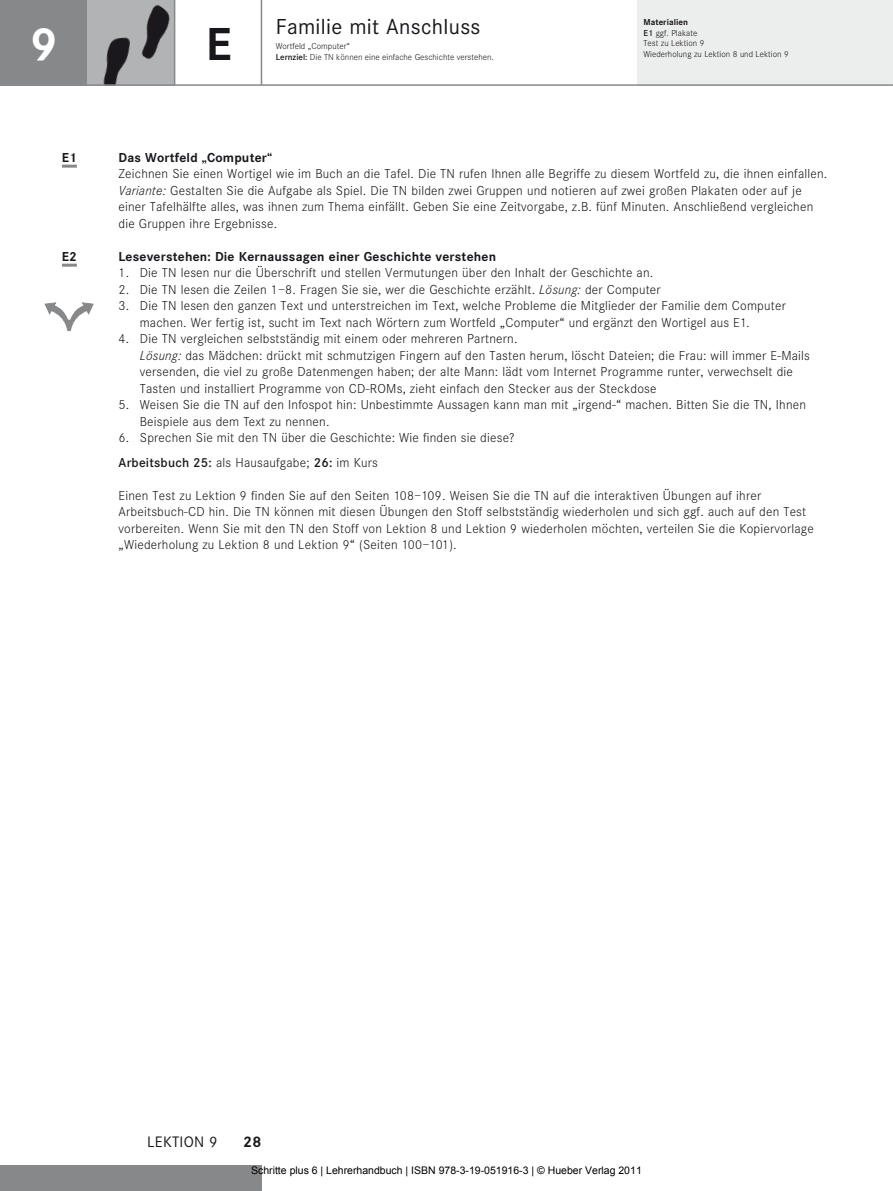
<style>
.page{position:relative;width:893px;height:1191px;background:#fff}
.page>*{position:absolute;margin:0;border:0;box-sizing:border-box;transform-origin:0 0}
.t1{font:700 48px "Corporate S";color:#fff}
.t2{font:700 48px "Corporate S";color:#1a171c}
.t3{font:22.5px "Corporate S";letter-spacing:.015em;color:#1a171c}
.t4{font:15.75px "Corporate S";letter-spacing:.015em;color:#1a171c}
.t5{font:700 15.75px "Corporate S";color:#1a171c}
.t6{font:300 13.5px/16.5px "Corporate S";letter-spacing:.015em;color:#1a171c}
.t7{font:700 13.5px "Corporate S";letter-spacing:.015em;color:#1a171c}
.t8{font:10.5px "Arial";color:#000}
.t9{font:300 9px/10.6px "Corporate S";color:#1a171c}
.s1{font-weight:600}
.s2{font-weight:700}
.s3{font-style:italic}
</style>
<div class="page">
<div style="left:638px;top:0;width:255px;height:85px;background:#eceded"></div>
<div style="left:0;top:0;width:87px;height:85px;background:#87888a"></div>
<hr style="left:261px;top:0;width:1px;height:85px;background:#87888a">
<div style="left:87px;top:0;width:88px;height:85px;background:#b1b3b4"></div>
<img style="left:141px;top:4px;width:29px;height:55px">
<img style="left:103px;top:37px;width:27px;height:47px">
<hr style="left:0;top:84px;width:893px;height:2px;background:#87888a">
<hr style="left:174px;top:0;width:1px;height:85px;background:#87888a">
<div style="left:0;top:1165px;width:261px;height:26px;background:#87888a"></div>
<hr style="left:62px;top:165px;width:15px;height:3px;background:#87888a">
<hr style="left:62px;top:264px;width:15px;height:3px;background:#87888a">
<svg style="left:45px;top:302px;width:48px;height:29px"></svg>
<h1 class="t1" style="left:30px;top:17px;width:29px">9</h1>
<h1 class="t2" style="left:206px;top:17px;width:27px">E</h1>
<h2 class="t3" style="left:276px;top:14px;width:206px">Familie mit Anschluss</h2>
<p class="t9" style="left:276px;top:41px;width:219px">Wortfeld „Computer“<br><span class="s1">Lernziel:</span> Die TN können eine einfache Geschichte verstehen.</p>
<p class="t9" style="left:644px;top:17px;width:147px"><span class="s2">Materialien<br></span><span class="s1">E1</span> ggf. Plakate<br>Test zu Lektion 9<br>Wiederholung zu Lektion 8 und Lektion 9</p>
<p class="t7" style="left:62px;top:149px;width:17px">E1</p>
<p class="t7" style="left:62px;top:248px;width:17px">E2</p>
<p class="t7" style="left:118px;top:149px;width:155px">Das Wortfeld „Computer“</p>
<p class="t6" style="left:118px;top:166px;width:710px">Zeichnen Sie einen Wortigel wie im Buch an die Tafel. Die TN rufen Ihnen alle Begriffe zu diesem Wortfeld zu, die ihnen einfallen.<br><span class="s3">Variante:</span> Gestalten Sie die Aufgabe als Spiel. Die TN bilden zwei Gruppen und notieren auf zwei großen Plakaten oder auf je einer Tafelhälfte alles, was ihnen zum Thema einfällt. Geben Sie eine Zeitvorgabe, z.B. fünf Minuten. Anschließend vergleichen die Gruppen ihre Ergebnisse.</p>
<p class="t7" style="left:118px;top:248px;width:379px">Leseverstehen: Die Kernaussagen einer Geschichte verstehen</p>
<p class="t6" style="left:118px;top:265px;width:536px">1. Die TN lesen nur die Überschrift und stellen Vermutungen über den Inhalt der Geschichte an.</p>
<p class="t6" style="left:118px;top:281px;width:544px">2. Die TN lesen die Zeilen 1–8. Fragen Sie sie, wer die Geschichte erzählt. <span class="s3">Lösung:</span> der Computer</p>
<p class="t6" style="left:140px;top:298px;width:648px;text-indent:-21px">3. Die TN lesen den ganzen Text und unterstreichen im Text, welche Probleme die Mitglieder der Familie dem Computer machen. Wer fertig ist, sucht im Text nach Wörtern zum Wortfeld „Computer“ und ergänzt den Wortigel aus E1.</p>
<p class="t6" style="left:140px;top:331px;width:672px;text-indent:-21px">4. Die TN vergleichen selbstständig mit einem oder mehreren Partnern.<br><span class="s3">Lösung:</span> das Mädchen: drückt mit schmutzigen Fingern auf den Tasten herum, löscht Dateien; die Frau: will immer E-Mails versenden, die viel zu große Datenmengen haben; der alte Mann: lädt vom Internet Programme runter, verwechselt die Tasten und installiert Programme von CD-ROMs, zieht einfach den Stecker aus der Steckdose</p>
<p class="t6" style="left:140px;top:397px;width:668px;text-indent:-21px">5. Weisen Sie die TN auf den Infospot hin: Unbestimmte Aussagen kann man mit „irgend-“ machen. Bitten Sie die TN, Ihnen<br>Beispiele aus dem Text zu nennen.</p>
<p class="t6" style="left:119px;top:425px;width:398px;line-height:24.8px">6. Sprechen Sie mit den TN über die Geschichte: Wie finden sie diese?<br><span class="s1">Arbeitsbuch 25:</span> als Hausaufgabe; <span class="s1">26:</span> im Kurs</p>
<p class="t6" style="left:119px;top:487px;width:697px">Einen Test zu Lektion 9 finden Sie auf den Seiten 108–109. Weisen Sie die TN auf die interaktiven Übungen auf ihrer Arbeitsbuch-CD hin. Die TN können mit diesen Übungen den Stoff selbstständig wiederholen und sich ggf. auch auf den Test vorbereiten. Wenn Sie mit den TN den Stoff von Lektion 8 und Lektion 9 wiederholen möchten, verteilen Sie die Kopiervorlage „Wiederholung zu Lektion 8 und Lektion 9“ (Seiten 100–101).</p>
<p class="t4" style="left:147px;top:1133px;width:72px">LEKTION 9</p>
<p class="t5" style="left:243px;top:1132px;width:20px">28</p>
<p class="t8" style="left:251px;top:1163px;width:392px">Schritte plus 6 | Lehrerhandbuch | ISBN 978-3-19-051916-3 | © Hueber Verlag 2011</p>
</div>
